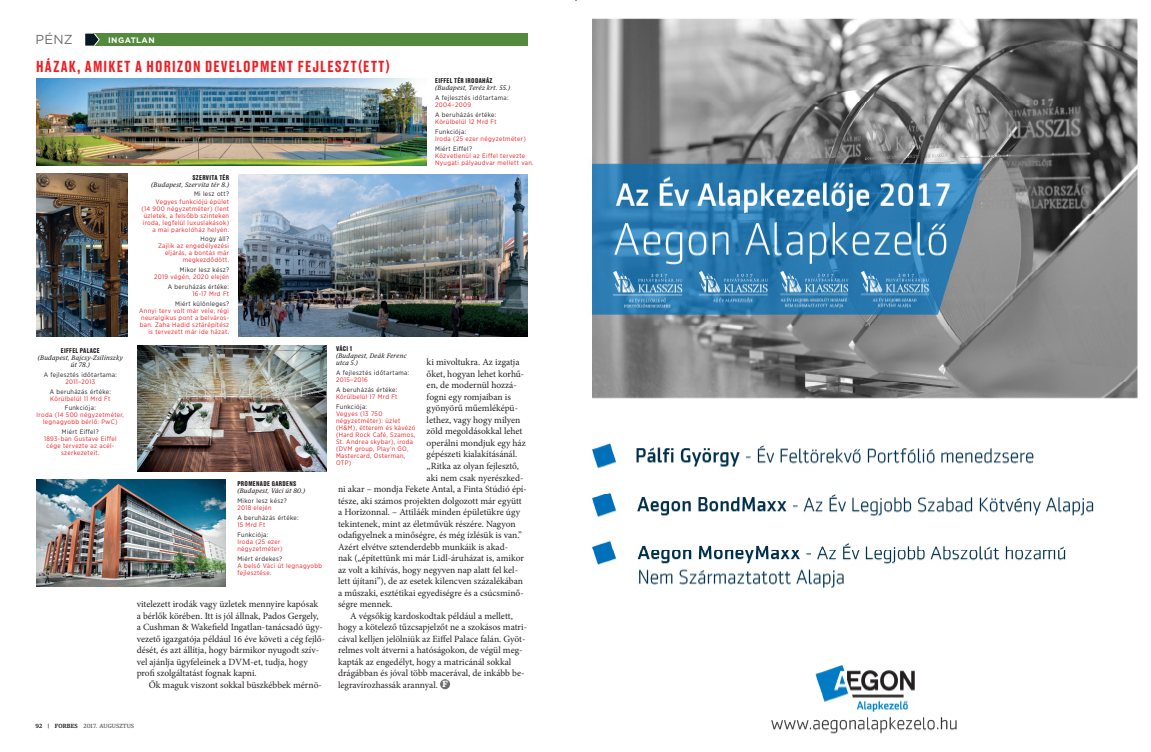
<style>
.page{position:relative;width:1151px;height:752px;background:#fff}
.page>*{position:absolute;margin:0;border:0;box-sizing:border-box;transform-origin:0 0}
._16_trend_hed{font:500 15px "Druk Text";letter-spacing:.075em;color:#ee1d23}
.SECTION_dept_name{font:13px "Gotham";color:#6c6d70}
._001_Text_MINION_9_5{font:9.5px/11.5px "Minion Pro";color:#231f20}
.t1{font:600 9px "Guardian Egyp";color:#fff}
._16_section_RUBRIC{font:700 8px "Gotham";letter-spacing:.05em;color:#fff}
._16_trend_hed-2{font:6.5px/7px "Gotham Narrow";letter-spacing:.05em;color:#ee1d23}
._16_trend_hed-3{font:6.5px/7px "Gotham Narrow";letter-spacing:.05em;color:#231f20}
._16_trend_hed-4{font:italic 6.5px/7px "Guardian Egyp";letter-spacing:.05em;color:#231f20}
._16_trend_hed-5{font:700 6.5px "Druk Text";letter-spacing:.05em;color:#231f20}
.t2{font:500 6px "Guardian Egyp";letter-spacing:.02em;color:#6c6d70}
.s1{font-family:"Druk Text";font-weight:700;font-style:normal}
.s2{color:#231f20}
.s3{color:#ee1d23}
</style>
<div class="page">
<svg style="left:440px;top:678px;width:10px;height:10px"></svg>
<div style="left:93px;top:34px;width:434px;height:12px;background:#548a3d"></div>
<svg style="left:85px;top:34px;width:15px;height:12px"></svg>
<img style="left:36px;top:78px;width:391px;height:87px">
<img style="left:238px;top:174px;width:289px;height:162px">
<img style="left:36px;top:479px;width:189px;height:107px">
<img style="left:36px;top:173px;width:91px;height:163px">
<img style="left:137px;top:345px;width:189px;height:126px">
<img style="left:575px;top:0;width:563px;height:734px">
<p class="SECTION_dept_name" style="left:35px;top:31px;width:39px">PÉNZ</p>
<p class="_16_section_RUBRIC" style="left:108px;top:35px;width:48px">INGATLAN</p>
<p class="_16_trend_hed" style="left:36px;top:55px;width:355px">HÁZAK, AMIKET A HORIZON DEVELOPMENT FEJLESZT(ETT)</p>
<p class="_16_trend_hed-4" style="left:151px;top:173px;width:79px;text-align:right"><span class="s1">SZERVITA TÉR<br></span>(Budapest, Szervita tér 8.)</p>
<p class="_16_trend_hed-2" style="left:141px;top:190px;width:89px;text-align:right"><span class="s2">Mi lesz ott?<br></span>Vegyes funkciójú épület<br>(14 900 négyzetméter) (lent üzletek, a felsőbb szinteken iroda, legfelül luxuslakások) a mai parkolóház helyén.</p>
<p class="_16_trend_hed-2" style="left:158px;top:235px;width:73px;text-align:right"><span class="s2">Hogy áll?<br></span>Zajlik az engedélyezési eljárás, a bontás már megkezdődött.</p>
<p class="_16_trend_hed-2" style="left:154px;top:266px;width:76px;text-align:right"><span class="s2">Mikor lesz kész?<br></span>2019 végén, 2020 elején</p>
<p class="_16_trend_hed-3" style="left:168px;top:283px;width:63px;text-align:right">A beruházás értéke:<br><span class="s3">16-17 Mrd Ft</span></p>
<p class="_16_trend_hed-2" style="left:139px;top:300px;width:91px;text-align:right"><span class="s2">Miért különleges?<br></span>Annyi terv volt már vele, régi neuralgikus pont a belváros&shy;ban. Zaha Hadid sztárépítész is tervezett már ide házat.</p>
<p class="_16_trend_hed-5" style="left:435px;top:76px;width:59px">EIFFEL TÉR IRODAHÁZ</p>
<p class="_16_trend_hed-4" style="left:435px;top:84px;width:76px">(Budapest, Teréz krt. 55.)</p>
<p class="_16_trend_hed-3" style="left:435px;top:94px;width:75px">A fejlesztés időtartama:<br><span class="s3">2004–2009</span></p>
<p class="_16_trend_hed-3" style="left:435px;top:111px;width:63px">A beruházás értéke:<br><span class="s3">Körülbelül 12 Mrd Ft</span></p>
<p class="_16_trend_hed-2" style="left:435px;top:128px;width:92px"><span class="s2">Funkciója:<br></span>Iroda (25 ezer négyzetméter)</p>
<p class="_16_trend_hed-2" style="left:435px;top:145px;width:100px"><span class="s2">Miért Eiffel?<br></span>Közvetlenül az Eiffel tervezte<br>Nyugati pályaudvar mellett van.</p>
<p class="_16_trend_hed-4" style="left:38px;top:346px;width:87px;text-align:center"><span class="s1">EIFFEL PALACE<br></span>(Budapest, Bajcsy-Zsilinszky út 78.)</p>
<p class="_16_trend_hed-3" style="left:44px;top:370px;width:75px;text-align:center">A fejlesztés időtartama:<br><span class="s3">2011–2013</span></p>
<p class="_16_trend_hed-3" style="left:50px;top:387px;width:63px">A beruházás értéke:<br><span class="s3">Körülbelül 11 Mrd Ft</span></p>
<p class="_16_trend_hed-2" style="left:37px;top:404px;width:89px;text-align:center"><span class="s2">Funkciója:<br></span>Iroda (14 500 négyzetméter, legnagyobb bérlő: PwC)</p>
<p class="_16_trend_hed-2" style="left:44px;top:428px;width:74px;text-align:center"><span class="s2">Miért Eiffel?<br></span>1893-ban Gustave Eiffel cége tervezte az acél&shy;szerkezeteit.</p>
<p class="_16_trend_hed-4" style="left:237px;top:480px;width:69px"><span class="s1">PROMENADE GARDENS </span>(Budapest, Váci út 80.)</p>
<p class="_16_trend_hed-3" style="left:237px;top:497px;width:51px">Mikor lesz kész?<br><span class="s3">2018 elején</span></p>
<p class="_16_trend_hed-3" style="left:237px;top:514px;width:63px">A beruházás értéke:<br><span class="s3">15 Mrd Ft</span></p>
<p class="_16_trend_hed-2" style="left:237px;top:530px;width:47px"><span class="s2">Funkciója:<br></span>Iroda (25 ezer négyzetméter)</p>
<p class="_16_trend_hed-2" style="left:237px;top:554px;width:86px"><span class="s2">Miért érdekes?<br></span>A belső Váci út legnagyobb fejlesztése.</p>
<p class="_001_Text_MINION_9_5" style="left:137px;top:598px;width:190px">vitelezett irodák vagy üzletek mennyire kapósak<br>a bérlők körében. Itt is jól állnak, Pados Gergely, a Cushman &amp; Wakefield Ingatlan-tanácsadó ügy&shy;vezető igazgatója például 16 éve követi a cég fejlő&shy;dését, és azt állítja, hogy bármikor nyugodt szív&shy;vel ajánlja ügyfeleinek a DVM-et, tudja, hogy profi szolgáltatást fognak kapni.</p>
<p class="_001_Text_MINION_9_5" style="left:149px;top:678px;width:175px">Ők maguk viszont sokkal büszkébbek mérnö-</p>
<p class="_16_trend_hed-4" style="left:336px;top:345px;width:72px"><span class="s1">VÁCI 1<br></span>(Budapest, Deák Ferenc utca 5.)</p>
<p class="_16_trend_hed-3" style="left:336px;top:369px;width:75px">A fejlesztés időtartama:<br><span class="s3">2015–2016</span></p>
<p class="_16_trend_hed-3" style="left:336px;top:385px;width:63px">A beruházás értéke:<br><span class="s3">Körülbelül 17 Mrd Ft</span></p>
<p class="_16_trend_hed-2" style="left:336px;top:402px;width:81px"><span class="s2">Funkciója:<br></span>Vegyes (13 750 négyzetméter): üzlet (H&amp;M), étterem és kávézó (Hard Rock Café, Szamos,<br>St. Andrea skybar), iroda (DVM group, Play’n GO,<br>Mastercard, Osterman,<br>OTP)</p>
<p class="_001_Text_MINION_9_5" style="left:427px;top:356px;width:94px">ki mivoltukra. Az izgatja</p>
<p class="_001_Text_MINION_9_5" style="left:427px;top:368px;width:99px">őket, hogyan lehet korhű-</p>
<p class="_001_Text_MINION_9_5" style="left:427px;top:379px;width:92px">en, de modernül hozzá-</p>
<p class="_001_Text_MINION_9_5" style="left:427px;top:391px;width:86px">fogni egy romjaiban is</p>
<p class="_001_Text_MINION_9_5" style="left:427px;top:402px;width:93px">gyönyörű műemléképü-</p>
<p class="_001_Text_MINION_9_5" style="left:427px;top:414px;width:95px">lethez, vagy hogy milyen</p>
<p class="_001_Text_MINION_9_5" style="left:427px;top:425px;width:97px">zöld megoldásokkal lehet</p>
<p class="_001_Text_MINION_9_5" style="left:427px;top:437px;width:101px">operálni mondjuk egy ház</p>
<p class="_001_Text_MINION_9_5" style="left:427px;top:448px;width:92px">gépészeti kialakításánál.</p>
<p class="_001_Text_MINION_9_5" style="left:427px;top:460px;width:94px">„Ritka az olyan fejlesztő,</p>
<p class="_001_Text_MINION_9_5" style="left:427px;top:471px;width:98px">aki nem csak nyerészked-</p>
<p class="_001_Text_MINION_9_5" style="left:338px;top:483px;width:190px">ni akar – mondja Fekete Antal, a Finta Stúdió épí-</p>
<p class="_001_Text_MINION_9_5" style="left:338px;top:494px;width:185px">tésze, aki számos projekten dolgozott már együtt</p>
<p class="_001_Text_MINION_9_5" style="left:338px;top:506px;width:183px">a Horizonnal. – Attiláék minden épületükre úgy</p>
<p class="_001_Text_MINION_9_5" style="left:338px;top:517px;width:179px">tekintenek, mint az életművük részére. Nagyon</p>
<p class="_001_Text_MINION_9_5" style="left:338px;top:529px;width:185px">odafigyelnek a minőségre, és még ízlésük is van.”</p>
<p class="_001_Text_MINION_9_5" style="left:338px;top:540px;width:171px">Azért elvétve sztenderdebb munkáik is akad-</p>
<p class="_001_Text_MINION_9_5" style="left:338px;top:552px;width:187px">nak („építettünk mi már Lidl-áruházat is, amikor</p>
<p class="_001_Text_MINION_9_5" style="left:338px;top:563px;width:181px">az volt a kihívás, hogy negyven nap alatt fel kel-</p>
<p class="_001_Text_MINION_9_5" style="left:338px;top:575px;width:186px">lett újítani”), de az esetek kilencven százalékában</p>
<p class="_001_Text_MINION_9_5" style="left:338px;top:586px;width:187px">a műszaki, esztétikai egyediségre és a csúcsminő-</p>
<p class="_001_Text_MINION_9_5" style="left:338px;top:598px;width:56px">ségre mennek.</p>
<p class="_001_Text_MINION_9_5" style="left:338px;top:609px;width:191px;text-indent:12px">A végsőkig kardoskodtak például a mellett, hogy a kötelező tűzcsapjelzőt ne a szokásos matri&shy;cával kelljen jelölniük az Eiffel Palace falán. Gyöt&shy;relmes volt átverni a hatóságokon, de végül meg&shy;kapták az engedélyt, hogy a matricánál sokkal drágábban és jóval több macerával, de inkább be&shy;legravírozhassák arannyal.</p>
<p class="t1" style="left:442px;top:677px;width:7px">F</p>
<p class="t2" style="left:35px;top:721px;width:100px"><span class="s2">92 | FORBES</span> 2017. AUGUSZTUS</p>
</div>
